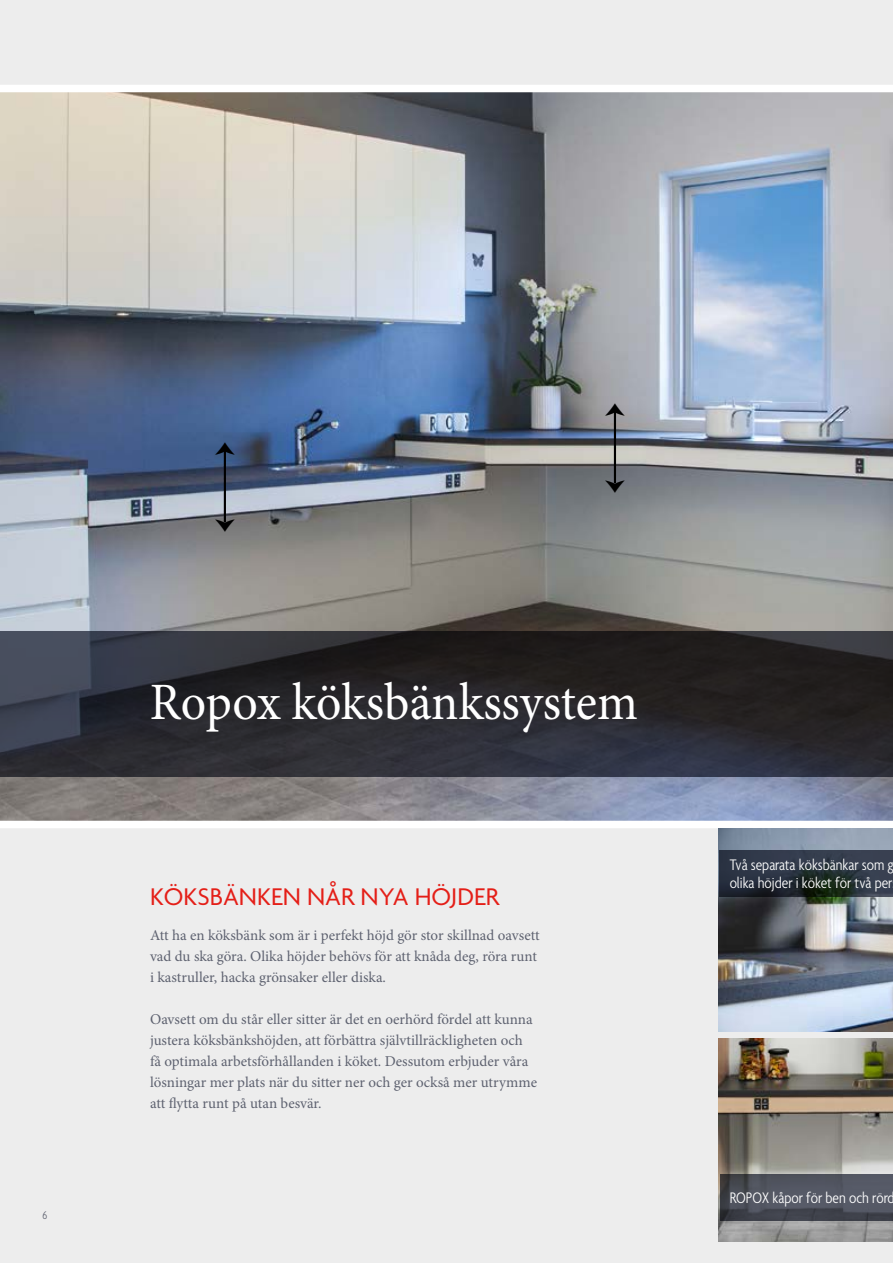
<style>
.page{position:relative;width:893px;height:1263px;background:#ededed}
.page>*{position:absolute;margin:0;border:0;box-sizing:border-box;transform-origin:0 0}
.t1{font:52.5px "Minion Pro";color:#fff;scale:.95 1}
.t2{font:34.35px "Minion Pro";color:#000}
.t3{font:26.1px "Agenda";color:#e41f18}
.t4{font:300 condensed 16.5px/18px "Agenda";color:#fff}
.t5{font:15px/21px "Minion Pro";color:#5e6270}
.t6{font:300 condensed 12px "Agenda";color:#5e6270}
</style>
<div class="page">
<img style="left:0;top:92px;width:893px;height:729px">
<svg style="left:0;top:631px;width:893px;height:146px;background:#2a2a30"></svg>
<div style="left:0;top:821px;width:893px;height:7px;background:#fff"></div>
<div style="left:0;top:85px;width:893px;height:7px;background:#fff"></div>
<img style="left:719px;top:828px;width:174px;height:203px">
<img style="left:719px;top:1038px;width:174px;height:204px">
<svg style="left:720px;top:850px;width:173px;height:47px;background:#2a333d"></svg>
<svg style="left:720px;top:1174px;width:173px;height:47px;background:#4b4f59"></svg>
<hr style="left:224px;top:448px;width:2px;height:74px;background:#000">
<hr style="left:614px;top:409px;width:2px;height:74px;background:#000">
<p class="t6" style="left:43px;top:1209px;width:6px">6</p>
<p class="t2" style="left:200px;top:456px;width:16px;rotate:-90deg">→</p>
<p class="t2" style="left:200px;top:533px;width:16px;rotate:-90deg">←</p>
<p class="t2" style="left:590px;top:417px;width:16px;rotate:-90deg">→</p>
<p class="t2" style="left:590px;top:494px;width:16px;rotate:-90deg">←</p>
<p class="t1" style="left:150px;top:667px;width:515px">Ropox köksbänkssystem</p>
<p class="t3" style="left:150px;top:883px;width:351px">KÖKSBÄNKEN NÅR NYA HÖJDER</p>
<p class="t5" style="left:150px;top:925px;width:391px">Att ha en köksbänk som är i perfekt höjd gör stor skillnad oavsett vad du ska göra. Olika höjder behövs för att knåda deg, röra runt i kastruller, hacka grönsaker eller diska.</p>
<p class="t5" style="left:150px;top:1009px;width:389px">Oavsett om du står eller sitter är det en oerhörd fördel att kunna justera köksbänkshöjden, att förbättra självtillräckligheten och få optimala arbetsförhållanden i köket. Dessutom erbjuder våra lösningar mer plats när du sitter ner och ger också mer utrymme att flytta runt på utan besvär.</p>
<p class="t4" style="left:730px;top:857px;width:166px">Två separata köksbänkar som g olika höjder i köket för två per</p>
<p class="t4" style="left:730px;top:1189px;width:167px">ROPOX kåpor för ben och rörd</p>
</div>
